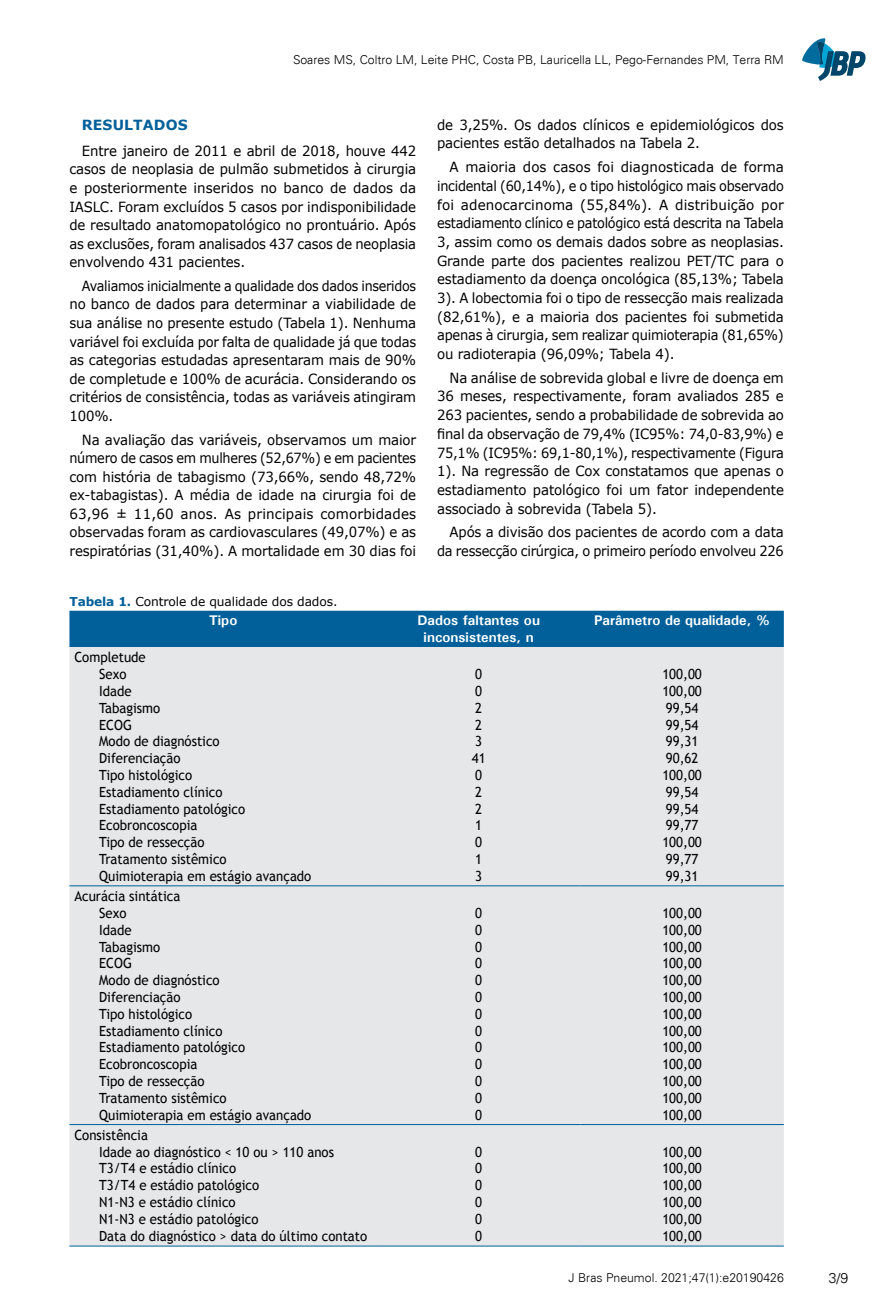
<style>
.page{position:relative;width:893px;height:1315px;background:#fff}
.page>*{position:absolute;margin:0;border:0;box-sizing:border-box;transform-origin:0 0}
.t1{font:14px/18.6px "Verdana";letter-spacing:-.01em;color:#000;text-align:justify;scale:.95 1}
.t2{font:14px/16.8px "Trebuchet MS";color:#000;scale:.94 1}
.t3{font:14px/18.7px "Verdana";letter-spacing:-.01em;color:#000;text-align:justify;scale:.96 1}
.t4{font:14px/18.6px "Verdana";letter-spacing:-.01em;color:#000;text-align:justify;scale:.91 1}
.t5{font:700 14px/16.8px "Univers";color:#fff;text-align:center}
.t6{font:700 14px "Verdana";letter-spacing:.01em;color:#01609a}
.t7{font:300 14px "Univers";color:#000}
.t8{font:300 12.25px "Univers";color:#000}
.t9{font:12.25px "Verdana";letter-spacing:-.01em;color:#000}
.s1{font-weight:700;color:#01609a}
</style>
<div class="page">
<svg style="left:802px;top:38px;width:64px;height:43px"></svg>
<div style="left:69px;top:611px;width:715px;height:36px;background:#01609a"></div>
<div style="left:69px;top:647px;width:715px;height:598px;background:#e6e7e8"></div>
<hr style="left:69px;top:1245px;width:308px;height:1px;background:#01609a">
<hr style="left:377px;top:1245px;width:203px;height:1px;background:#01609a">
<hr style="left:580px;top:1245px;width:204px;height:1px;background:#01609a">
<hr style="left:69px;top:885px;width:308px;height:1px;background:#01609a">
<hr style="left:377px;top:885px;width:203px;height:1px;background:#01609a">
<hr style="left:580px;top:885px;width:204px;height:1px;background:#01609a">
<hr style="left:69px;top:1124px;width:308px;height:1px;background:#01609a">
<hr style="left:377px;top:1124px;width:203px;height:1px;background:#01609a">
<hr style="left:580px;top:1124px;width:204px;height:1px;background:#01609a">
<p class="t8" style="left:293px;top:52px;width:492px">Soares MS, Coltro LM, Leite PHC, Costa PB, Lauricella LL, Pego-Fernandes PM, Terra RM</p>
<p class="t6" style="left:82px;top:115px;width:107px">RESULTADOS</p>
<p class="t1" style="left:69px;top:142px;width:366px;text-indent:12px">Entre janeiro de 2011 e abril de 2018, houve 442 casos de neoplasia de pulmão submetidos à cirurgia e posteriormente inseridos no banco de dados da IASLC. Foram excluídos 5 casos por indisponibilidade de resultado anatomopatológico no prontuário. Após as exclusões, foram analisados 437 casos de neoplasia envolvendo 431 pacientes.</p>
<p class="t4" style="left:69px;top:277px;width:383px;text-indent:12px">Avaliamos inicialmente a qualidade dos dados inseridos no banco de dados para determinar a viabilidade de sua análise no presente estudo (Tabela 1). Nenhuma variável foi excluída por falta de qualidade já que todas as categorias estudadas apresentaram mais de 90% de completude e 100% de acurácia. Considerando os critérios de consistência, todas as variáveis atingiram 100%.</p>
<p class="t1" style="left:69px;top:430px;width:366px;text-indent:12px">Na avaliação das variáveis, observamos um maior número de casos em mulheres (52,67%) e em pacientes com história de tabagismo (73,66%, sendo 48,72% ex-tabagistas). A média de idade na cirurgia foi de 63,96 ± 11,60 anos. As principais comorbidades observadas foram as cardiovasculares (49,07%) e as respiratórias (31,40%). A mortalidade em 30 dias foi</p>
<p class="t1" style="left:437px;top:116px;width:366px">de 3,25%. Os dados clínicos e epidemiológicos dos pacientes estão detalhados na Tabela 2.</p>
<p class="t3" style="left:437px;top:158px;width:363px;text-indent:12px">A maioria dos casos foi diagnosticada de forma incidental (60,14%), e o tipo histológico mais observado foi adenocarcinoma (55,84%). A distribuição por estadiamento clínico e patológico está descrita na Tabela 3, assim como os demais dados sobre as neoplasias.<br>Grande parte dos pacientes realizou PET/TC para o estadiamento da doença oncológica (85,13%; Tabela 3). A lobectomia foi o tipo de ressecção mais realizada (82,61%), e a maioria dos pacientes foi submetida apenas à cirurgia, sem realizar quimioterapia (81,65%) ou radioterapia (96,09%; Tabela 4).</p>
<p class="t1" style="left:437px;top:368px;width:367px;text-indent:12px">Na análise de sobrevida global e livre de doença em 36 meses, respectivamente, foram avaliados 285 e 263 pacientes, sendo a probabilidade de sobrevida ao final da observação de 79,4% (IC95%: 74,0-83,9%) e 75,1% (IC95%: 69,1-80,1%), respectivamente (Figura 1). Na regressão de Cox constatamos que apenas o estadiamento patológico foi um fator independente associado à sobrevida (Tabela 5).</p>
<p class="t1" style="left:437px;top:523px;width:366px;text-align:right">Após a divisão dos pacientes de acordo com a data da ressecção cirúrgica, o primeiro período envolveu 226</p>
<p class="t9" style="left:69px;top:593px;width:270px"><span class="s1">Tabela 1.</span> Controle de qualidade dos dados.</p>
<p class="t5" style="left:209px;top:612px;width:30px">Tipo</p>
<p class="t5" style="left:417px;top:612px;width:124px">Dados faltantes ou inconsistentes, n</p>
<p class="t5" style="left:594px;top:612px;width:177px">Parâmetro de qualidade, %</p>
<p class="t2" style="left:99px;top:649px;width:227px;text-indent:-25px">Completude<br>Sexo<br>Idade<br>Tabagismo<br>ECOG<br>Modo de diagnóstico<br>Diferenciação<br>Tipo histológico<br>Estadiamento clínico<br>Estadiamento patológico<br>Ecobroncoscopia<br>Tipo de ressecção<br>Tratamento sistêmico<br>Quimioterapia em estágio avançado</p>
<p class="t2" style="left:472px;top:666px;width:16px">0<br>0<br>2<br>2<br>3<br>41<br>0<br>2<br>2<br>1<br>0<br>1<br>3</p>
<p class="t2" style="left:662px;top:666px;width:43px">100,00<br>100,00<br>99,54<br>99,54<br>99,31<br>90,62<br>100,00<br>99,54<br>99,54<br>99,77<br>100,00<br>99,77<br>99,31</p>
<p class="t2" style="left:99px;top:888px;width:227px;text-indent:-25px">Acurácia sintática<br>Sexo<br>Idade<br>Tabagismo<br>ECOG<br>Modo de diagnóstico<br>Diferenciação<br>Tipo histológico<br>Estadiamento clínico<br>Estadiamento patológico<br>Ecobroncoscopia<br>Tipo de ressecção<br>Tratamento sistêmico<br>Quimioterapia em estágio avançado</p>
<p class="t2" style="left:99px;top:1126px;width:287px;text-indent:-25px">Consistência<br>Idade ao diagnóstico &lt; 10 ou &gt; 110 anos<br>T3/T4 e estádio clínico<br>T3/T4 e estádio patológico<br>N1-N3 e estádio clínico<br>N1-N3 e estádio patológico<br>Data do diagnóstico &gt; data do último contato</p>
<p class="t2" style="left:475px;top:904px;width:9px;text-align:justify">0<br>0<br>0<br>0<br>0<br>0<br>0<br>0<br>0<br>0<br>0<br>0<br>0</p>
<p class="t2" style="left:662px;top:904px;width:43px;text-align:justify">100,00<br>100,00<br>100,00<br>100,00<br>100,00<br>100,00<br>100,00<br>100,00<br>100,00<br>100,00<br>100,00<br>100,00<br>100,00</p>
<p class="t2" style="left:475px;top:1143px;width:9px;text-align:justify">0<br>0<br>0<br>0<br>0<br>0</p>
<p class="t2" style="left:662px;top:1143px;width:43px;text-align:justify">100,00<br>100,00<br>100,00<br>100,00<br>100,00<br>100,00</p>
<p class="t8" style="left:569px;top:1270px;width:217px">J Bras Pneumol. 2021;47(1):e20190426</p>
<p class="t7" style="left:829px;top:1269px;width:21px">3/9</p>
</div>
